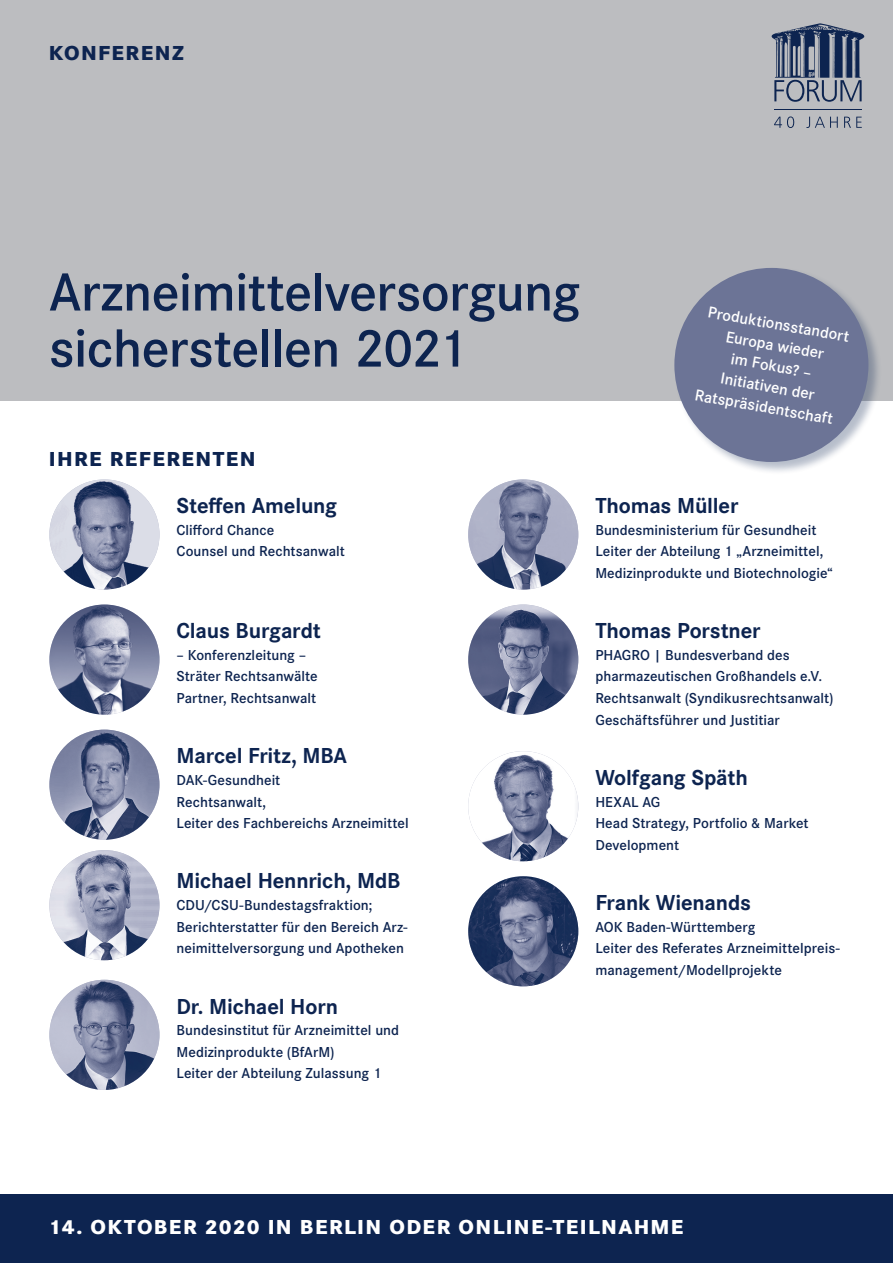
<style>
.page{position:relative;width:893px;height:1263px;background:#fff}
.page>*{position:absolute;margin:0;border:0;box-sizing:border-box;transform-origin:0 0}
.t1{font:600 55.5px/56.1px "Corporate S";letter-spacing:-.01em;color:#0d2450}
.t2{font:700 22.5px "Corporate S";letter-spacing:-.01em;color:#0d2450}
.t3{font:800 21px "Corporate S";letter-spacing:.06em;color:#fff}
.t4{font:800 21px "Corporate S";letter-spacing:.065em;color:#0d2450}
.t5{font:600 16.5px/21px "Corporate S";color:#fff;text-align:center}
.t6{font:600 15px/21.6px "Corporate S";letter-spacing:.005em;color:#0d2450}
</style>
<div class="page">
<div style="left:0;top:1195px;width:893px;height:68px;background:#0d2450"></div>
<div style="left:0;top:0;width:893px;height:401px;background:#bcbdc0"></div>
<svg style="left:774px;top:116px;width:88px;height:12px"></svg>
<hr style="left:774px;top:109px;width:88px;height:1px;background:#0d2450">
<svg style="left:771px;top:23px;width:93px;height:79px"></svg>
<img style="left:49px;top:479px;width:110px;height:110px;border-radius:50%">
<img style="left:49px;top:604px;width:110px;height:111px;border-radius:50%">
<img style="left:49px;top:730px;width:110px;height:110px;border-radius:50%">
<img style="left:49px;top:850px;width:110px;height:110px;border-radius:50%">
<img style="left:49px;top:980px;width:110px;height:110px;border-radius:50%">
<img style="left:468px;top:479px;width:110px;height:110px;border-radius:50%">
<img style="left:468px;top:604px;width:110px;height:111px;border-radius:50%">
<img style="left:468px;top:751px;width:110px;height:110px;border-radius:50%">
<img style="left:468px;top:876px;width:110px;height:110px;border-radius:50%">
<div style="left:674px;top:267px;width:208px;height:208px;background:#0d2450;opacity:.3"></div>
<div style="left:674px;top:268px;width:194px;height:194px;background:#6c7496;border-radius:50%"></div>
<h3 class="t4" style="left:49px;top:41px;width:136px">KONFERENZ</h3>
<h1 class="t1" style="left:49px;top:269px;width:533px">Arzneimittelversorgung sicherstellen 2021</h1>
<h3 class="t4" style="left:49px;top:446px;width:208px">IHRE REFERENTEN</h3>
<h2 class="t2" style="left:176px;top:498px;width:162px">Steffen Amelung</h2>
<p class="t6" style="left:176px;top:520px;width:170px">Clifford Chance<br>Counsel und Rechtsanwalt</p>
<p class="t5" style="left:710px;top:303px;width:145px;rotate:10deg">Produktionsstandort<br>Europa wieder<br>im Fokus? –<br>Initiativen der<br>Ratspräsidentschaft</p>
<h2 class="t2" style="left:595px;top:498px;width:145px">Thomas Müller</h2>
<p class="t6" style="left:595px;top:520px;width:239px">Bundesministerium für Gesundheit<br>Leiter der Abteilung 1 „Arzneimittel,<br>Medizinprodukte und Biotechnologie“</p>
<h2 class="t2" style="left:176px;top:623px;width:146px">Claus Burgardt</h2>
<p class="t6" style="left:176px;top:645px;width:143px">– Konferenzleitung –<br>Sträter Rechtsanwälte<br>Partner, Rechtsanwalt</p>
<h2 class="t2" style="left:176px;top:748px;width:172px">Marcel Fritz, MBA</h2>
<p class="t6" style="left:176px;top:771px;width:234px">DAK-Gesundheit<br>Rechtsanwalt,<br>Leiter des Fachbereichs Arzneimittel</p>
<h2 class="t2" style="left:176px;top:873px;width:225px">Michael Hennrich, MdB</h2>
<p class="t6" style="left:176px;top:896px;width:233px">CDU/CSU-Bundestagsfraktion;<br>Berichterstatter für den Bereich Arz&shy;neimittelversorgung und Apotheken</p>
<h2 class="t2" style="left:176px;top:998px;width:163px">Dr. Michael Horn</h2>
<p class="t6" style="left:176px;top:1021px;width:224px">Bundesinstitut für Arzneimittel und<br>Medizinprodukte (BfArM)<br>Leiter der Abteilung Zulassung 1</p>
<h2 class="t2" style="left:595px;top:623px;width:167px">Thomas Porstner</h2>
<p class="t6" style="left:595px;top:645px;width:240px">PHAGRO | Bundesverband des pharmazeutischen Großhandels e.V.<br>Rechtsanwalt (Syndikusrechtsanwalt)<br>Geschäftsführer und Justitiar</p>
<h2 class="t2" style="left:595px;top:770px;width:154px">Wolfgang Späth</h2>
<p class="t6" style="left:595px;top:792px;width:215px">HEXAL AG<br>Head Strategy, Portfolio &amp; Market<br>Development</p>
<h2 class="t2" style="left:595px;top:895px;width:157px">Frank Wienands</h2>
<p class="t6" style="left:595px;top:917px;width:246px">AOK Baden-Württemberg<br>Leiter des Referates Arzneimittelpreis&shy;management/Modellprojekte</p>
<h3 class="t3" style="left:49px;top:1214px;width:636px">14. OKTOBER 2020 IN BERLIN ODER ONLINE-TEILNAHME</h3>
</div>
